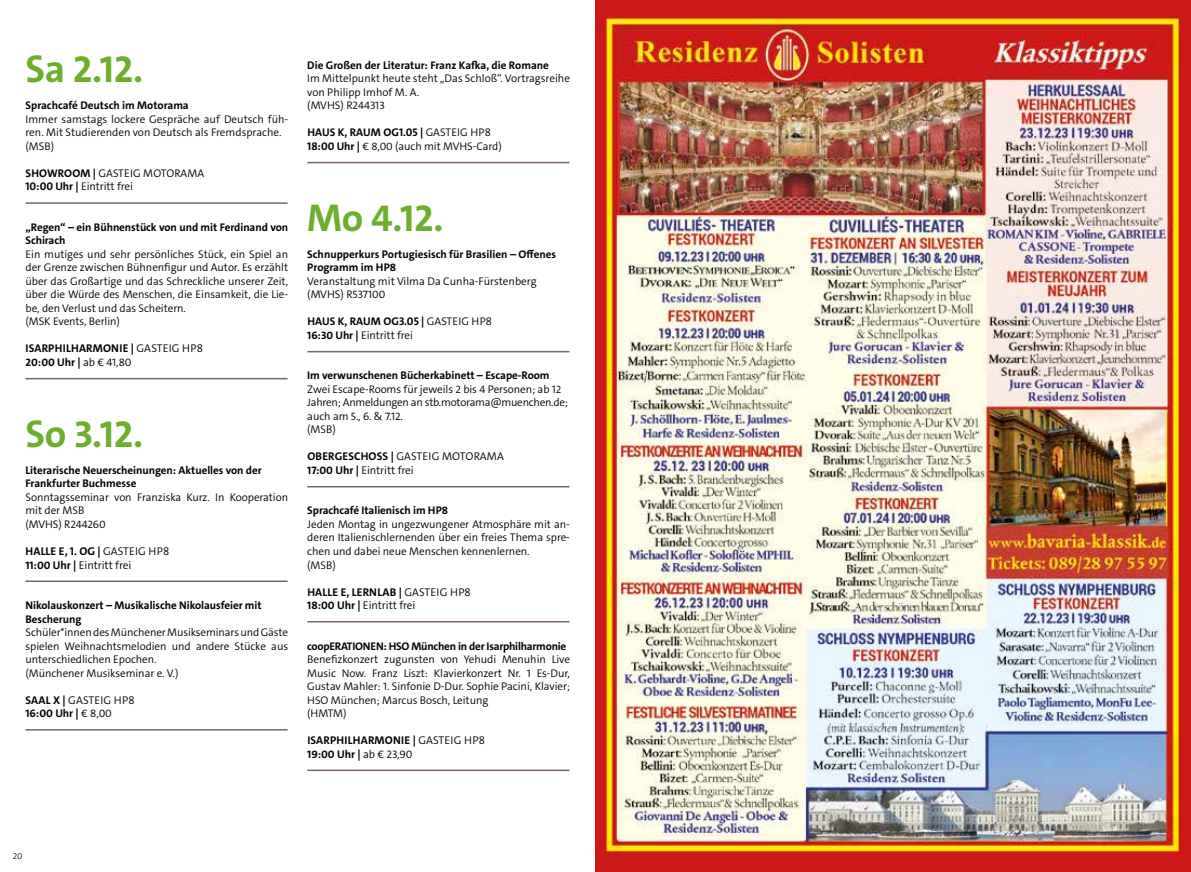
<style>
.page{position:relative;width:1191px;height:872px;background:#fff}
.page>*{position:absolute;margin:0;border:0;box-sizing:border-box;transform-origin:0 0}
.t1{font:700 39px "The Sans C5";letter-spacing:-.01em;color:#6eae2d}
.t2{font:700 11.25px/13.5px "The Sans C5";letter-spacing:.015em;color:#000}
.t3{font:300 11.25px/13.5px "The Sans C5";letter-spacing:-.005em;color:#000}
.t4{font:300 11.1px/13.5px "The Sans C5";letter-spacing:-.005em;color:#000}
.t5{font:700 11.1px/13.5px "The Sans C5";letter-spacing:-.005em;color:#000}
.t6{font:300 9px "The Sans C5";color:#000}
.s1{font-weight:700}
.s2{font-weight:300}
</style>
<div class="page">
<hr style="left:26px;top:202px;width:262px;height:2px;background:#7c6368">
<hr style="left:26px;top:378px;width:262px;height:1px;background:#7c6368">
<hr style="left:26px;top:580px;width:262px;height:2px;background:#7c6368">
<hr style="left:26px;top:729px;width:262px;height:1px;background:#7c6368">
<hr style="left:307px;top:162px;width:262px;height:1px;background:#7c6368">
<hr style="left:307px;top:351px;width:262px;height:1px;background:#7c6368">
<hr style="left:307px;top:486px;width:262px;height:1px;background:#7c6368">
<hr style="left:307px;top:621px;width:262px;height:1px;background:#7c6368">
<hr style="left:307px;top:769px;width:262px;height:2px;background:#7c6368">
<img style="left:595px;top:0;width:596px;height:872px">
<h1 class="t1" style="left:26px;top:44px;width:119px">Sa 2.12.</h1>
<p class="t5" style="left:26px;top:99px;width:165px">Sprachcafé Deutsch im Motorama</p>
<p class="t4" style="left:26px;top:112px;width:264px">Immer samstags lockere Gespräche auf Deutsch füh&shy;ren. Mit Studierenden von Deutsch als Fremdsprache. (MSB)</p>
<p class="t4" style="left:26px;top:166px;width:180px"><span class="s1">SHOWROOM |</span> GASTEIG MOTORAMA<br><span class="s1">10:00 Uhr |</span> Eintritt frei</p>
<p class="t5" style="left:26px;top:220px;width:264px">„Regen“ – ein Bühnenstück von und mit Ferdinand von<br>Schirach</p>
<p class="t4" style="left:26px;top:247px;width:264px">Ein mutiges und sehr persönliches Stück, ein Spiel an der Grenze zwischen Bühnenfigur und Autor. Es erzählt über das Großartige und das Schreckliche unserer Zeit, über die Würde des Menschen, die Einsamkeit, die Lie&shy;be, den Verlust und das Scheitern.<br>(MSK Events, Berlin)</p>
<p class="t2" style="left:26px;top:342px;width:179px">ISARPHILHARMONIE | <span class="s2">GASTEIG HP8<br></span>20:00 Uhr | <span class="s2">ab € 41,80</span></p>
<h1 class="t1" style="left:26px;top:409px;width:119px">So 3.12.</h1>
<p class="t5" style="left:26px;top:463px;width:238px">Literarische Neuerscheinungen: Aktuelles von der<br>Frankfurter Buchmesse</p>
<p class="t4" style="left:26px;top:490px;width:264px">Sonntagsseminar von Franziska Kurz. In Kooperation mit der MSB<br>(MVHS) R244260</p>
<p class="t3" style="left:26px;top:544px;width:145px"><span class="s1">HALLE E, 1. OG |</span> GASTEIG HP8<br><span class="s1">11:00 Uhr |</span> Eintritt frei</p>
<p class="t5" style="left:26px;top:598px;width:238px">Nikolauskonzert – Musikalische Nikolausfeier mit<br>Bescherung</p>
<p class="t4" style="left:26px;top:625px;width:264px">Schüler*innen des Münchener Musikseminars und Gäste spielen Weihnachtsmelodien und andere Stücke aus unterschiedlichen Epochen.<br>(Münchener Musikseminar e. V.)</p>
<p class="t2" style="left:26px;top:693px;width:111px">SAAL X | <span class="s2">GASTEIG HP8<br></span>16:00 Uhr | <span class="s2">€ 8,00</span></p>
<p class="t5" style="left:307px;top:58px;width:243px">Die Großen der Literatur: Franz Kafka, die Romane</p>
<p class="t4" style="left:307px;top:72px;width:264px">Im Mittelpunkt heute steht „Das Schloß“. Vortragsreihe von Philipp Imhof M. A.<br>(MVHS) R244313</p>
<p class="t4" style="left:307px;top:126px;width:196px"><span class="s1">HAUS K, RAUM OG1.05 |</span> GASTEIG HP8<br><span class="s1">18:00 Uhr |</span> € 8,00 (auch mit MVHS-Card)</p>
<h1 class="t1" style="left:307px;top:193px;width:138px">Mo 4.12.</h1>
<p class="t5" style="left:307px;top:247px;width:250px">Schnupperkurs Portugiesisch für Brasilien – Offenes<br>Programm im HP8</p>
<p class="t4" style="left:307px;top:274px;width:231px">Veranstaltung mit Vilma Da Cunha-Fürstenberg (MVHS) R537100</p>
<p class="t5" style="left:307px;top:315px;width:186px">HAUS K, RAUM OG3.05 | <span class="s2">GASTEIG HP8<br></span>16:30 Uhr | <span class="s2">Eintritt frei</span></p>
<p class="t5" style="left:307px;top:369px;width:244px">Im verwunschenen Bücherkabinett – Escape-Room</p>
<p class="t4" style="left:307px;top:382px;width:262px">Zwei Escape-Rooms für jeweils 2 bis 4 Personen; ab 12<br>Jahren; Anmeldungen an stb.motorama@muenchen.de; auch am 5., 6. &amp; 7.12.<br>(MSB)</p>
<p class="t3" style="left:307px;top:450px;width:198px"><span class="s1">OBERGESCHOSS |</span> GASTEIG MOTORAMA<br><span class="s1">17:00 Uhr |</span> Eintritt frei</p>
<p class="t5" style="left:307px;top:504px;width:142px">Sprachcafé Italienisch im HP8</p>
<p class="t4" style="left:307px;top:517px;width:264px">Jeden Montag in ungezwungener Atmosphäre mit an&shy;deren Italienischlernenden über ein freies Thema spre&shy;chen und dabei neue Menschen kennenlernen.<br>(MSB)</p>
<p class="t2" style="left:307px;top:585px;width:165px">HALLE E, LERNLAB | <span class="s2">GASTEIG HP8<br></span>18:00 Uhr | <span class="s2">Eintritt frei</span></p>
<p class="t5" style="left:307px;top:639px;width:260px">coopERATIONEN: HSO München in der Isarphilharmonie</p>
<p class="t4" style="left:307px;top:652px;width:264px">Benefizkonzert zugunsten von Yehudi Menuhin Live Music Now. Franz Liszt: Klavierkonzert Nr. 1 Es-Dur, Gustav Mahler: 1. Sinfonie D-Dur. Sophie Pacini, Klavier; HSO München; Marcus Bosch, Leitung<br>(HMTM)</p>
<p class="t2" style="left:307px;top:733px;width:179px">ISARPHILHARMONIE | <span class="s2">GASTEIG HP8<br></span>19:00 Uhr | <span class="s2">ab € 23,90</span></p>
<p class="t6" style="left:13px;top:850px;width:11px">20</p>
</div>
